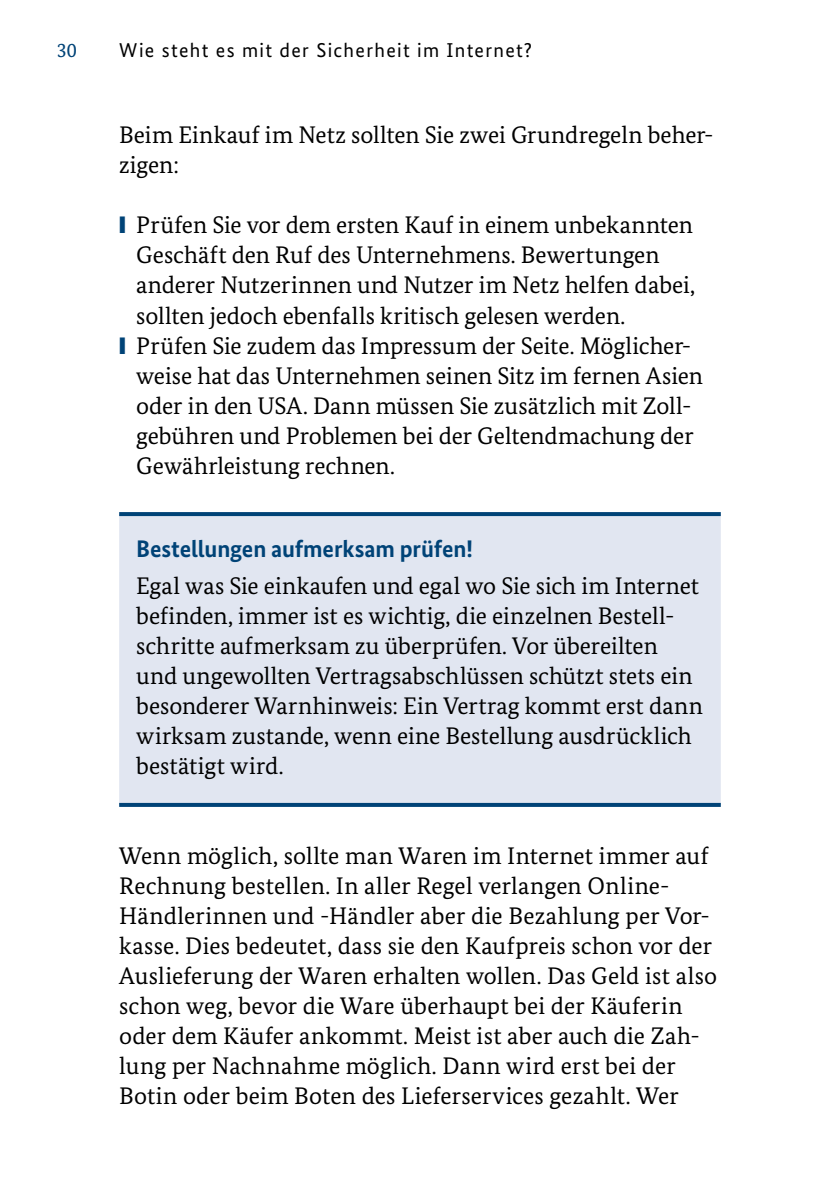
<style>
.page{position:relative;width:840px;height:1191px;background:#fff}
.page>*{position:absolute;margin:0;border:0;box-sizing:border-box;transform-origin:0 0}
.C-02-p-Fließtext{font:24px/30px "Bundes Serif";letter-spacing:.005em;color:#000}
.C-05-P-Fließtext_Kasten{font:24px/30px "Bundes Serif";color:#000}
.C-05-H3-HL_Kasten{font:700 24px "Bundes Sans";letter-spacing:-.005em;color:#004377}
.t1{font:20px "Bundes Sans";letter-spacing:.065em;color:#000}
.t2{font:20px "Bundes Serif";color:#004377}
.s1{color:#004377}
</style>
<div class="page">
<div style="left:119px;top:516px;width:601px;height:287px;background:#e1e6f1"></div>
<svg style="left:119px;top:512px;width:601px;height:4px;background:#054679"></svg>
<svg style="left:119px;top:803px;width:601px;height:4px;background:#054679"></svg>
<p class="t2" style="left:57px;top:38px;width:21px">30</p>
<p class="t1" style="left:119px;top:38px;width:414px">Wie steht es mit der Sicherheit im Internet?</p>
<p class="C-02-p-Fließtext" style="left:119px;top:120px;width:595px">Beim Einkauf im Netz sollten Sie zwei Grundregeln beher&shy;zigen:</p>
<p class="C-02-p-Fließtext" style="left:136px;top:210px;width:560px;text-indent:-17px"><span class="s1">❙</span> Prüfen Sie vor dem ersten Kauf in einem unbekannten Geschäft den Ruf des Unternehmens. Bewertungen anderer Nutzerinnen und Nutzer im Netz helfen dabei, sollten jedoch ebenfalls kritisch gelesen werden.</p>
<p class="C-02-p-Fließtext" style="left:136px;top:330px;width:568px;text-indent:-17px"><span class="s1">❙</span> Prüfen Sie zudem das Impressum der Seite. Möglicher&shy;weise hat das Unternehmen seinen Sitz im fernen Asien oder in den USA. Dann müssen Sie zusätzlich mit Zoll&shy;gebühren und Problemen bei der Geltendmachung der Gewährleistung rechnen.</p>
<h3 class="C-05-H3-HL_Kasten" style="left:136px;top:534px;width:338px">Bestellungen aufmerksam prüfen!</h3>
<p class="C-05-P-Fließtext_Kasten" style="left:136px;top:570px;width:568px">Egal was Sie einkaufen und egal wo Sie sich im Internet befinden, immer ist es wichtig, die einzelnen Bestell&shy;schritte aufmerksam zu überprüfen. Vor übereilten und ungewollten Vertragsabschlüssen schützt stets ein besonderer Warnhinweis: Ein Vertrag kommt erst dann wirksam zustande, wenn eine Bestellung ausdrücklich bestätigt wird.</p>
<p class="C-02-p-Fließtext" style="left:119px;top:840px;width:599px">Wenn möglich, sollte man Waren im Internet immer auf Rechnung bestellen. In aller Regel verlangen Online-Händlerinnen und -Händler aber die Bezahlung per Vor&shy;kasse. Dies bedeutet, dass sie den Kaufpreis schon vor der Auslieferung der Waren erhalten wollen. Das Geld ist also schon weg, bevor die Ware überhaupt bei der Käuferin oder dem Käufer ankommt. Meist ist aber auch die Zah&shy;lung per Nachnahme möglich. Dann wird erst bei der Botin oder beim Boten des Lieferservices gezahlt. Wer</p>
</div>
